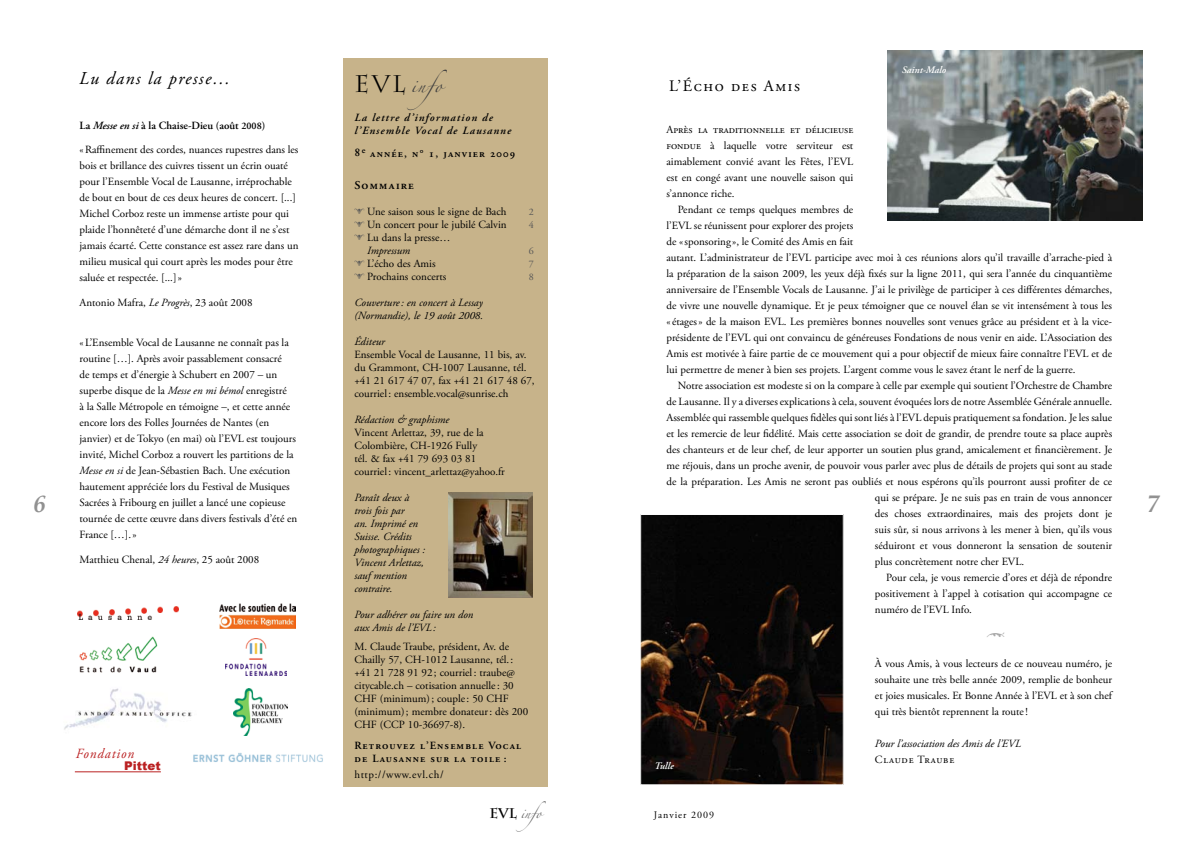
<style>
.page{position:relative;width:1191px;height:842px;background:#fff}
.page>*{position:absolute;margin:0;border:0;box-sizing:border-box;transform-origin:0 0}
.t1{font:24px "Charlemagne Std";color:#000}
.t2{font:italic 18px "Adobe Garamond Pro";letter-spacing:.075em;color:#000}
.t3{font:16px "Adobe Garamond Pro";letter-spacing:.1em;color:#000}
.t4{font:italic 14px "Adobe Garamond Pro";letter-spacing:.075em;color:#ba2122;scale:.95 1}
.t5{font:600 12px "Adobe Garamond Pro";letter-spacing:.1em;color:#000}
.t6{font:900 12px "Arial";color:#ba2122}
.t7{font:12px "Zapfino";color:#3e3e3e}
.t8{font:11px/16px "Adobe Garamond Pro";color:#000}
.t9{font:italic 11px/13px "Adobe Garamond Pro";color:#000}
.t10{font:600 11px/13px "Adobe Garamond Pro";letter-spacing:.1em;color:#000}
.t11{font:italic 600 11px/13px "Adobe Garamond Pro";letter-spacing:.1em;color:#000}
.t12{font:11px "Adobe Garamond Pro";letter-spacing:.075em;color:#000}
.t13{font:italic 600 10px "Adobe Garamond Pro";color:#fff}
.t14{font:10px "Adobe Garamond Pro";letter-spacing:.1em;color:#000}
.t15{font:10px "Adobe Garamond Pro";color:#565656}
.t16{font:9px "Zapfino";color:#5f5f5f}
.s1{font-style:italic}
.s2{font-size:10px}
.s3{font-size:12px}
.s4{font-family:"Charlemagne Std";font-weight:700;font-size:14px;color:#000}
</style>
<div class="page">
<div style="left:343px;top:58px;width:204px;height:729px;background:#c7b38a"></div>
<img style="left:78px;top:607px;width:101px;height:12px">
<img style="left:79px;top:636px;width:79px;height:37px">
<img style="left:220px;top:603px;width:75px;height:25px">
<img style="left:225px;top:638px;width:62px;height:37px">
<img style="left:448px;top:493px;width:84px;height:104px">
<img style="left:887px;top:50px;width:255px;height:171px">
<img style="left:642px;top:516px;width:199px;height:267px">
<div style="left:640px;top:514px;width:203px;height:271px;border:1px solid #fff"></div>
<img style="left:233px;top:688px;width:55px;height:48px">
<img style="left:193px;top:752px;width:130px;height:10px">
<img style="left:64px;top:688px;width:128px;height:42px">
<hr style="left:75px;top:771px;width:86px;height:1px;background:#ba2122">
<h2 class="t2" style="left:79px;top:67px;width:153px">Lu dans la presse…</h2>
<p class="t10" style="left:80px;top:119px;width:187px">La <span class="s1">Messe en si</span> à la Chaise-Dieu (août <span class="s2">2008</span>)</p>
<p class="t8" style="left:80px;top:142px;width:220px">«Raffinement des cordes, nuances rupestres dans les bois et brillance des cuivres tissent un écrin ouaté pour l’Ensemble Vocal de Lausanne, irréprochable de bout en bout de ces deux heures de concert. [...] Michel Corboz reste un immense artiste pour qui plaide l’honnêteté d’une démarche dont il ne s’est jamais écarté. Cette constance est assez rare dans un milieu musical qui court après les modes pour être saluée et respectée. [...]»</p>
<p class="t8" style="left:80px;top:295px;width:174px">Antonio Mafra, <span class="s1">Le Progrès</span>, 23 août 2008</p>
<p class="t8" style="left:80px;top:335px;width:219px">«L’Ensemble Vocal de Lausanne ne connaît pas la routine […]. Après avoir passablement consacré<br>de temps et d’énergie à Schubert en 2007 – un superbe disque de la <span class="s1">Messe en mi bémol</span> enregistré<br>à la Salle Métropole en témoigne –, et cette année encore lors des Folles Journées de Nantes (en janvier) et de Tokyo (en mai) où l’EVL est toujours invité, Michel Corboz a rouvert les partitions de la <span class="s1">Messe en si</span> de Jean-Sébastien Bach. Une exécution hautement appréciée lors du Festival de Musiques Sacrées à Fribourg en juillet a lancé une copieuse tournée de cette œuvre dans divers festivals d’été en France […].»</p>
<p class="t8" style="left:80px;top:552px;width:181px">Matthieu Chenal, <span class="s1">24 heures</span>, 25 août 2008</p>
<p class="t4" style="left:76px;top:745px;width:63px">Fondation</p>
<p class="t6" style="left:124px;top:758px;width:38px">Pittet</p>
<p class="t13" style="left:902px;top:64px;width:46px">Saint-Malo</p>
<h1 class="t1" style="left:354px;top:70px;width:18px">EVL</h1>
<p class="t7" style="left:411px;top:81px;width:57px">info</p>
<p class="t11" style="left:354px;top:112px;width:158px">La lettre d’information de l’Ensemble Vocal de Lausanne</p>
<p class="t10" style="left:354px;top:147px;width:162px"><span class="s3">8</span><sup>e</sup> année, n° 1, janvier 2009</p>
<p class="t5" style="left:354px;top:178px;width:61px">Sommaire</p>
<p class="t8" style="left:367px;top:204px;width:141px">Une saison sous le signe de Bach</p>
<p class="t15" style="left:528px;top:206px;width:6px">2</p>
<p class="t8" style="left:367px;top:217px;width:141px">Un concert pour le jubilé Calvin</p>
<p class="t15" style="left:528px;top:219px;width:6px">4</p>
<p class="t8" style="left:367px;top:230px;width:85px">Lu dans la presse…</p>
<p class="t9" style="left:367px;top:244px;width:45px">Impressum</p>
<p class="t15" style="left:528px;top:245px;width:6px">6</p>
<p class="t8" style="left:367px;top:256px;width:70px">L’écho des Amis</p>
<p class="t15" style="left:528px;top:258px;width:6px">7</p>
<p class="t8" style="left:367px;top:269px;width:81px">Prochains concerts</p>
<p class="t15" style="left:528px;top:271px;width:6px">8</p>
<p class="t9" style="left:354px;top:296px;width:130px">Couverture: en concert à Lessay (Normandie), le 19 août 2008.</p>
<p class="t9" style="left:354px;top:335px;width:32px">Éditeur</p>
<p class="t8" style="left:354px;top:348px;width:182px;line-height:13px">Ensemble Vocal de Lausanne, 11 bis, av. du Grammont, CH-1007 Lausanne, tél. +41 21 617 47 07, fax +41 21 617 48 67, courriel: ensemble.vocal@sunrise.ch</p>
<p class="t9" style="left:354px;top:413px;width:96px">Rédaction &amp; graphisme</p>
<p class="t8" style="left:354px;top:426px;width:152px;line-height:13px">Vincent Arlettaz, 39, rue de la<br>Colombière, CH-1926 Fully<br>tél. &amp; fax +41 79 693 03 81 courriel : vincent_arlettaz@yahoo.fr</p>
<p class="t9" style="left:354px;top:491px;width:72px">Paraît deux à trois fois par<br>an. Imprimé en<br>Suisse. Crédits photographiques :<br>Vincent Arlettaz, sauf mention contraire.</p>
<p class="t9" style="left:354px;top:608px;width:120px">Pour adhérer ou faire un don aux Amis de l’EVL:</p>
<p class="t8" style="left:354px;top:640px;width:175px;line-height:13px">M. Claude Traube, président, Av. de Chailly 57, CH-1012 Lausanne, tél.: +41 21 728 91 92; courriel: traube@ citycable.ch – cotisation annuelle: 30<br>CHF (minimum); couple: 50 CHF (minimum); membre donateur: dès 200<br>CHF (CCP 10-36697-8).</p>
<p class="t10" style="left:354px;top:739px;width:168px">Retrouvez l’Ensemble Vocal de Lausanne sur la toile :</p>
<p class="t8" style="left:354px;top:767px;width:91px">http://www.evl.ch/</p>
<p class="t16" style="left:489px;top:810px;width:73px"><span class="s4">EVL</span> info</p>
<p class="t14" style="left:654px;top:809px;width:62px">Janvier 2009</p>
<h3 class="t3" style="left:669px;top:76px;width:132px">L’Écho des Amis</h3>
<p class="t8" style="left:666px;top:122px;width:188px;text-align:justify">Après la traditionnelle et délicieuse fondue à laquelle votre serviteur est aimablement convié avant les Fêtes, l’EVL est en congé avant une nouvelle saison qui s’annonce riche.</p>
<p class="t8" style="left:666px;top:202px;width:447px;text-indent:11px">Pendant ce temps quelques membres de<br>l’EVL se réunissent pour explorer des projets<br>de «sponsoring », le Comité des Amis en fait<br>autant. L’administrateur de l’EVL participe avec moi à ces réunions alors qu’il travaille d’arrache-pied à la préparation de la saison 2009, les yeux déjà fixés sur la ligne 2011, qui sera l’année du cinquantième anniversaire de l’Ensemble Vocals de Lausanne. J’ai le privilège de participer à ces différentes démarches, de vivre une nouvelle dynamique. Et je peux témoigner que ce nouvel élan se vit intensément à tous les «étages» de la maison EVL. Les premières bonnes nouvelles sont venues grâce au président et à la vice&shy;présidente de l’EVL qui ont convaincu de généreuses Fondations de nous venir en aide. L’Association des Amis est motivée à faire partie de ce mouvement qui a pour objectif de mieux faire connaître l’EVL et de lui permettre de mener à bien ses projets. L’argent comme vous le savez étant le nerf de la guerre.</p>
<p class="t8" style="left:678px;top:378px;width:436px">Notre association est modeste si on la compare à celle par exemple qui soutient l’Orchestre de Chambre</p>
<p class="t8" style="left:666px;top:394px;width:447px">de Lausanne. Il y a diverses explications à cela, souvent évoquées lors de notre Assemblée Générale annuelle.</p>
<p class="t8" style="left:666px;top:410px;width:447px">Assemblée qui rassemble quelques fidèles qui sont liés à l’EVL depuis pratiquement sa fondation. Je les salue</p>
<p class="t8" style="left:666px;top:426px;width:447px">et les remercie de leur fidélité. Mais cette association se doit de grandir, de prendre toute sa place auprès</p>
<p class="t8" style="left:666px;top:442px;width:447px">des chanteurs et de leur chef, de leur apporter un soutien plus grand, amicalement et financièrement. Je</p>
<p class="t8" style="left:666px;top:458px;width:447px">me réjouis, dans un proche avenir, de pouvoir vous parler avec plus de détails de projets qui sont au stade</p>
<p class="t8" style="left:666px;top:474px;width:447px">de la préparation. Les Amis ne seront pas oubliés et nous espérons qu’ils pourront aussi profiter de ce</p>
<p class="t8" style="left:875px;top:490px;width:239px">qui se prépare. Je ne suis pas en train de vous annoncer</p>
<p class="t8" style="left:875px;top:506px;width:239px">des choses extraordinaires, mais des projets dont je</p>
<p class="t8" style="left:875px;top:522px;width:239px">suis sûr, si nous arrivons à les mener à bien, qu’ils vous</p>
<p class="t8" style="left:875px;top:538px;width:239px">séduiront et vous donneront la sensation de soutenir</p>
<p class="t8" style="left:875px;top:554px;width:151px">plus concrètement notre cher EVL.</p>
<p class="t8" style="left:886px;top:570px;width:227px">Pour cela, je vous remercie d’ores et déjà de répondre</p>
<p class="t8" style="left:875px;top:586px;width:239px">positivement à l’appel à cotisation qui accompagne ce</p>
<p class="t8" style="left:875px;top:602px;width:99px">numéro de l’EVL Info.</p>
<p class="t8" style="left:875px;top:656px;width:240px;text-align:justify">À vous Amis, à vous lecteurs de ce nouveau numéro, je souhaite une très belle année 2009, remplie de bonheur et joies musicales. Et Bonne Année à l’EVL et à son chef qui très bientôt reprennent la route!</p>
<p class="t9" style="left:875px;top:737px;width:148px">Pour l’association des Amis de l’EVL</p>
<p class="t12" style="left:875px;top:753px;width:81px">Claude Traube</p>
<p class="t13" style="left:654px;top:760px;width:21px">Tulle</p>
</div>
